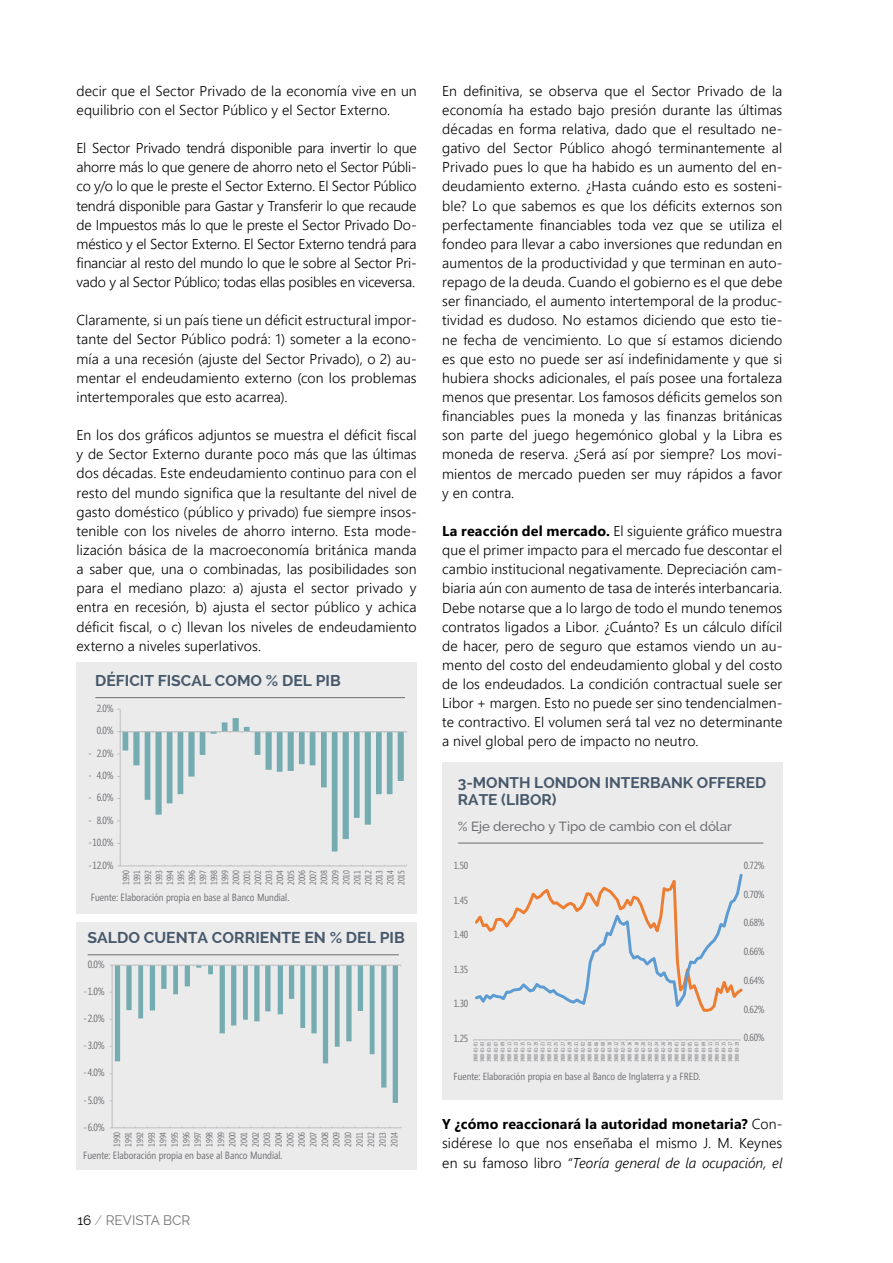
<style>
.page{position:relative;width:893px;height:1263px;background:#fff}
.page>*{position:absolute;margin:0;border:0;box-sizing:border-box;transform-origin:0 0}
.t1{font:700 15.75px "Raleway";color:#46586a}
.t2{font:700 15.45px/16.8px "Raleway";color:#46586a}
.t3{font:300 14.25px/19.2px "Segoe UI";letter-spacing:.005em;color:#000;text-align:justify}
.t4{font:700 14.25px "Segoe";letter-spacing:.01em;color:#000}
.t5{font:13.5px "Raleway";color:#717073}
.t6{font:500 13.2px "Raleway";color:#6d6e71}
.t7{font:10.5px "Segoe Condensed";color:#6d6e71}
.t8{font:10.35px "Segoe Condensed";color:#6d6e71}
.t9{font:9px/10.9px "Segoe Condensed";letter-spacing:-.03em;color:#6d6e71;text-align:justify}
.t10{font:5.25px/6.8px "Segoe Condensed";letter-spacing:-.03em;color:#6d6e71;text-align:justify}
.s1{color:#000}
.s2{font-weight:100;color:#000}
.s3{font-family:"Segoe";font-weight:700}
.s4{font-family:"Segoe UI";font-weight:300}
.s5{font-style:italic}
</style>
<div class="page">
<div style="left:77px;top:662px;width:340px;height:251px;background:#ebebec"></div>
<div style="left:442px;top:762px;width:340px;height:337px;background:#ebebec"></div>
<div style="left:77px;top:922px;width:340px;height:247px;background:#ebebec"></div>
<hr style="left:120px;top:709px;width:1px;height:157px;background:#bcbec0">
<hr style="left:117px;top:865px;width:289px;height:1px;background:#bcbec0">
<svg style="left:117px;top:718px;width:290px;height:133px"></svg>
<hr style="left:95px;top:697px;width:310px;height:1px;background:#6d6e71">
<hr style="left:88px;top:954px;width:311px;height:1px;background:#6d6e71">
<hr style="left:112px;top:965px;width:1px;height:163px;background:#bcbec0">
<svg style="left:110px;top:965px;width:292px;height:138px"></svg>
<hr style="left:112px;top:1127px;width:289px;height:1px;background:#bcbec0">
<hr style="left:458px;top:843px;width:305px;height:1px;background:#6d6e71">
<hr style="left:473px;top:1039px;width:267px;height:1px;background:#bcbec0">
<svg style="left:473px;top:1040px;width:13px;height:1px"></svg>
<svg style="left:513px;top:1040px;width:13px;height:1px"></svg>
<svg style="left:475px;top:873px;width:268px;height:139px"></svg>
<p class="t3" style="left:77px;top:80px;width:342px">decir que el Sector Privado de la economía vive en un equilibrio con el Sector Público y el Sector Externo.</p>
<p class="t3" style="left:77px;top:138px;width:342px">El Sector Privado tendrá disponible para invertir lo que ahorre más lo que genere de ahorro neto el Sector Públi&shy;co y/o lo que le preste el Sector Externo. El Sector Público tendrá disponible para Gastar y Transferir lo que recaude de Impuestos más lo que le preste el Sector Privado Do&shy;méstico y el Sector Externo. El Sector Externo tendrá para financiar al resto del mundo lo que le sobre al Sector Pri&shy;vado y al Sector Público; todas ellas posibles en viceversa.</p>
<p class="t3" style="left:77px;top:310px;width:342px">Claramente, si un país tiene un déficit estructural impor&shy;tante del Sector Público podrá: 1) someter a la econo&shy;mía a una recesión (ajuste del Sector Privado), o 2) au&shy;mentar el endeudamiento externo (con los problemas intertemporales que esto acarrea).</p>
<p class="t3" style="left:77px;top:425px;width:342px">En los dos gráficos adjuntos se muestra el déficit fiscal y de Sector Externo durante poco más que las últimas dos décadas. Este endeudamiento continuo para con el resto del mundo significa que la resultante del nivel de gasto doméstico (público y privado) fue siempre insos&shy;tenible con los niveles de ahorro interno. Esta mode&shy;lización básica de la macroeconomía británica manda a saber que, una o combinadas, las posibilidades son para el mediano plazo: a) ajusta el sector privado y entra en recesión, b) ajusta el sector público y achica déficit fiscal, o c) llevan los niveles de endeudamiento externo a niveles superlativos.</p>
<p class="t1" style="left:95px;top:672px;width:247px">DÉFICIT FISCAL COMO % DEL PIB</p>
<p class="t7" style="left:97px;top:702px;width:18px">2.0%</p>
<p class="t7" style="left:97px;top:724px;width:18px">0.0%</p>
<p class="t7" style="left:88px;top:747px;width:27px">- 2.0%</p>
<p class="t7" style="left:88px;top:769px;width:27px">- 4.0%</p>
<p class="t7" style="left:88px;top:792px;width:27px">- 6.0%</p>
<p class="t7" style="left:88px;top:814px;width:27px">- 8.0%</p>
<p class="t7" style="left:88px;top:836px;width:27px">-10.0%</p>
<p class="t7" style="left:88px;top:859px;width:27px">-12.0%</p>
<p class="t9" style="left:120px;top:885px;width:16px;rotate:-90deg">1990<br>1991<br>1992<br>1993<br>1994<br>1995<br>1996<br>1997<br>1998<br>1999<br>2000<br>2001<br>2002<br>2003<br>2004<br>2005<br>2006<br>2007<br>2008<br>2009<br>2010<br>2011<br>2012<br>2013<br>2014<br>2015</p>
<p class="t7" style="left:91px;top:891px;width:200px">Fuente: Elaboración propia en base al Banco Mundial.</p>
<p class="t1" style="left:88px;top:929px;width:319px">SALDO CUENTA CORRIENTE EN % DEL PIB</p>
<p class="t7" style="left:88px;top:958px;width:18px">0.0%</p>
<p class="t7" style="left:83px;top:985px;width:23px">-1.0%</p>
<p class="t7" style="left:83px;top:1012px;width:23px">-2.0%</p>
<p class="t7" style="left:83px;top:1039px;width:23px">-3.0%</p>
<p class="t7" style="left:83px;top:1067px;width:23px">-4.0%</p>
<p class="t7" style="left:83px;top:1094px;width:23px">-5.0%</p>
<p class="t7" style="left:83px;top:1121px;width:23px">-6.0%</p>
<p class="t9" style="left:111px;top:1146px;width:16px;line-height:11.6px;rotate:-90deg">1990<br>1991<br>1992<br>1993<br>1994<br>1995<br>1996<br>1997<br>1998<br>1999<br>2000<br>2001<br>2002<br>2003<br>2004<br>2005<br>2006<br>2007<br>2008<br>2009<br>2010<br>2011<br>2012<br>2013<br>2014</p>
<p class="t7" style="left:83px;top:1149px;width:201px">Fuente: Elaboración propia en base al Banco Mundial.</p>
<p class="t5" style="left:78px;top:1212px;width:114px"><span class="s1">16</span> <span class="s2">/</span> REVISTA BCR</p>
<p class="t3" style="left:442px;top:80px;width:342px">En definitiva, se observa que el Sector Privado de la economía ha estado bajo presión durante las últimas décadas en forma relativa, dado que el resultado ne&shy;gativo del Sector Público ahogó terminantemente al Privado pues lo que ha habido es un aumento del en&shy;deudamiento externo. ¿Hasta cuándo esto es sosteni&shy;ble? Lo que sabemos es que los déficits externos son perfectamente financiables toda vez que se utiliza el fondeo para llevar a cabo inversiones que redundan en aumentos de la productividad y que terminan en auto&shy;repago de la deuda. Cuando el gobierno es el que debe ser financiado, el aumento intertemporal de la produc&shy;tividad es dudoso. No estamos diciendo que esto tie&shy;ne fecha de vencimiento. Lo que sí estamos diciendo es que esto no puede ser así indefinidamente y que si hubiera shocks adicionales, el país posee una fortaleza menos que presentar. Los famosos déficits gemelos son financiables pues la moneda y las finanzas británicas son parte del juego hegemónico global y la Libra es moneda de reserva. ¿Será así por siempre? Los movi&shy;mientos de mercado pueden ser muy rápidos a favor y en contra.</p>
<p class="t3" style="left:442px;top:521px;width:342px"><span class="s3">La reacción del mercado.</span> El siguiente gráfico muestra que el primer impacto para el mercado fue descontar el cambio institucional negativamente. Depreciación cam&shy;biaria aún con aumento de tasa de interés interbancaria.<br>Debe notarse que a lo largo de todo el mundo tenemos contratos ligados a Libor. ¿Cuánto? Es un cálculo difícil de hacer, pero de seguro que estamos viendo un au&shy;mento del costo del endeudamiento global y del costo de los endeudados. La condición contractual suele ser Libor + margen. Esto no puede ser sino tendencialmen&shy;te contractivo. El volumen será tal vez no determinante a nivel global pero de impacto no neutro.</p>
<p class="t2" style="left:458px;top:775px;width:310px">3-MONTH LONDON INTERBANK OFFERED<br>RATE (LIBOR)</p>
<p class="t6" style="left:458px;top:818px;width:276px">% Eje derecho y Tipo de cambio con el dólar</p>
<p class="t8" style="left:454px;top:859px;width:16px">1.50</p>
<p class="t8" style="left:454px;top:894px;width:16px">1.45</p>
<p class="t8" style="left:454px;top:928px;width:16px">1.40</p>
<p class="t8" style="left:454px;top:963px;width:16px">1.35</p>
<p class="t8" style="left:454px;top:998px;width:16px">1.30</p>
<p class="t8" style="left:454px;top:1032px;width:16px">1.25</p>
<p class="t8" style="left:744px;top:859px;width:22px">0.72%</p>
<p class="t8" style="left:744px;top:888px;width:22px">0.70%</p>
<p class="t8" style="left:744px;top:917px;width:22px">0.68%</p>
<p class="t8" style="left:744px;top:945px;width:22px">0.66%</p>
<p class="t8" style="left:744px;top:974px;width:22px">0.64%</p>
<p class="t8" style="left:744px;top:1003px;width:22px">0.62%</p>
<p class="t8" style="left:744px;top:1032px;width:22px">0.60%</p>
<p class="t10" style="left:472px;top:1062px;width:21px;rotate:-90deg">1900-01-01<br>1900-01-03<br>1900-01-05<br>1900-01-07<br>1900-01-09<br>1900-01-11<br>1900-01-13<br>1900-01-15<br>1900-01-17<br>1900-01-19<br>1900-01-21<br>1900-01-23<br>1900-01-25<br>1900-01-27<br>1900-01-29<br>1900-01-31<br>1900-02-02<br>1900-02-04<br>1900-02-06<br>1900-02-08<br>1900-02-10<br>1900-02-12<br>1900-02-14<br>1900-02-16<br>1900-02-18<br>1900-02-20<br>1900-02-22<br>1900-02-24<br>1900-02-26<br>1900-02-28<br>1900-03-01<br>1900-03-03<br>1900-03-05<br>1900-03-07<br>1900-03-09<br>1900-03-11<br>1900-03-13<br>1900-03-15<br>1900-03-17<br>1900-03-19</p>
<p class="t8" style="left:454px;top:1070px;width:249px">Fuente: Elaboración propia en base al Banco de Inglaterra y a FRED.</p>
<p class="t4" style="left:442px;top:1114px;width:342px">Y ¿cómo reaccionará la autoridad monetaria? <span class="s4">Con-</span></p>
<p class="t3" style="left:442px;top:1133px;width:342px">sidérese lo que nos enseñaba el mismo J. M. Keynes en su famoso libro <span class="s5">“Teoría general de la ocupación, el</span></p>
</div>
